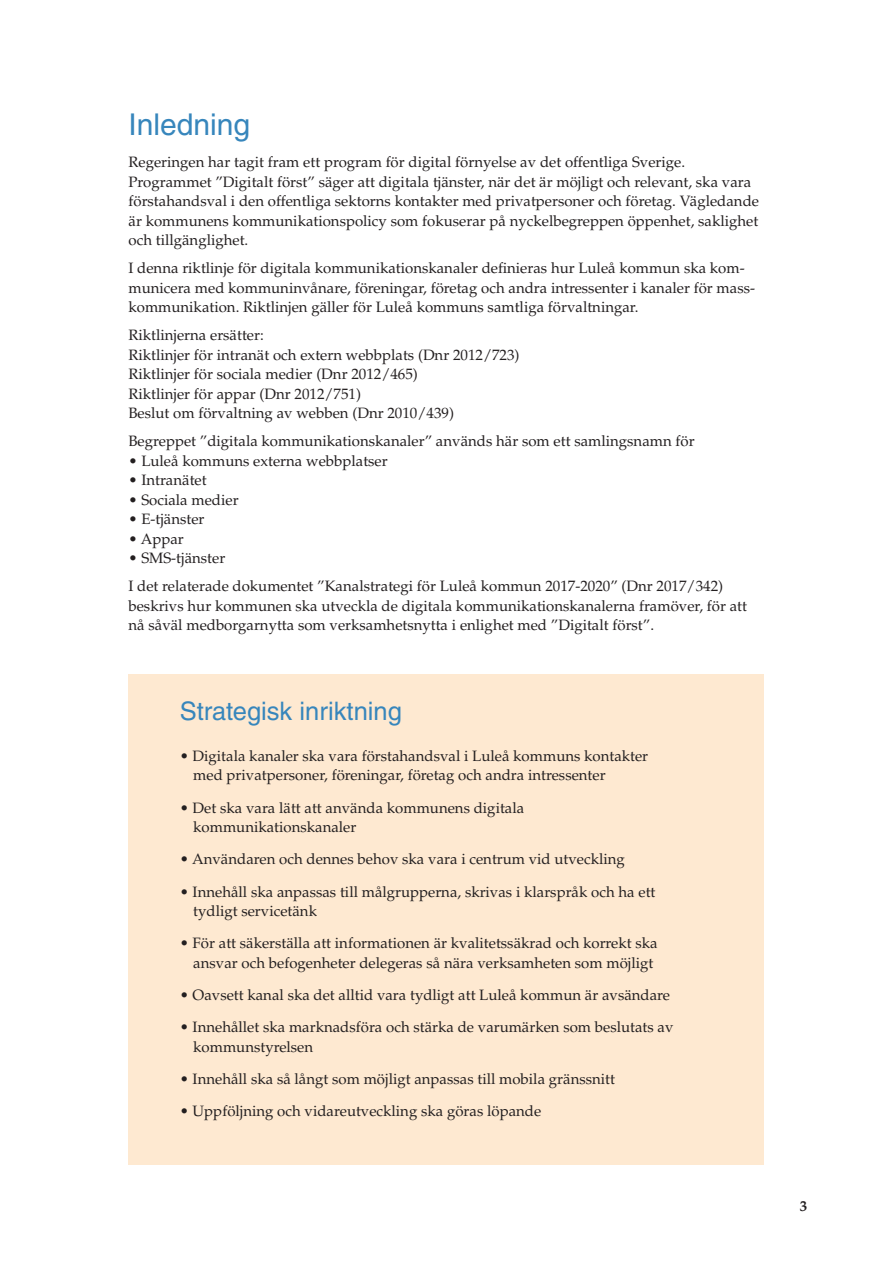
<style>
.page{position:relative;width:893px;height:1263px;background:#fff}
.page>*{position:absolute;margin:0;border:0;box-sizing:border-box;transform-origin:0 0}
.Rubrik_1{font:30px "Helvetica LT Std";color:#3786bc}
.Rubrik_2{font:25.5px "Helvetica LT Std";color:#3786bc}
.bröd{font:15px/19.5px "Palatino LT Std";color:#231f20}
.t1{font:700 15px "Palatino LT Std";color:#231f20}
</style>
<div class="page">
<div style="left:128px;top:675px;width:635px;height:490px;background:#fee9d1"></div>
<p class="Rubrik_1" style="left:128px;top:107px;width:123px">Inledning</p>
<p class="bröd" style="left:128px;top:153px;width:632px">Regeringen har tagit fram ett program för digital förnyelse av det offentliga Sverige.<br>Programmet ”Digitalt först” säger att digitala tjänster, när det är möjligt och relevant, ska vara förstahandsval i den offentliga sektorns kontakter med privatpersoner och företag. Vägledande är kommunens kommunikationspolicy som fokuserar på nyckelbegreppen öppenhet, saklighet och tillgänglighet.</p>
<p class="bröd" style="left:128px;top:259px;width:628px">I denna riktlinje för digitala kommunikationskanaler definieras hur Luleå kommun ska kom&shy;municera med kommuninvånare, föreningar, företag och andra intressenter i kanaler för mass&shy;kommunikation. Riktlinjen gäller för Luleå kommuns samtliga förvaltningar.</p>
<p class="bröd" style="left:128px;top:326px;width:137px">Riktlinjerna ersätter:</p>
<p class="bröd" style="left:128px;top:345px;width:393px">Riktlinjer för intranät och extern webbplats (Dnr 2012/723)</p>
<p class="bröd" style="left:128px;top:365px;width:291px">Riktlinjer för sociala medier (Dnr 2012/465)</p>
<p class="bröd" style="left:128px;top:384px;width:234px">Riktlinjer för appar (Dnr 2012/751)</p>
<p class="bröd" style="left:128px;top:404px;width:327px">Beslut om förvaltning av webben (Dnr 2010/439)</p>
<p class="bröd" style="left:128px;top:432px;width:568px">Begreppet ”digitala kommunikationskanaler” används här som ett samlingsnamn för</p>
<p class="bröd" style="left:128px;top:451px;width:261px">• Luleå kommuns externa webbplatser</p>
<p class="bröd" style="left:128px;top:471px;width:80px">• Intranätet</p>
<p class="bröd" style="left:128px;top:490px;width:112px">• Sociala medier</p>
<p class="bröd" style="left:128px;top:510px;width:77px">• E-tjänster</p>
<p class="bröd" style="left:128px;top:529px;width:57px">• Appar</p>
<p class="bröd" style="left:128px;top:549px;width:98px">• SMS-tjänster</p>
<p class="bröd" style="left:128px;top:577px;width:620px">I det relaterade dokumentet ”Kanalstrategi för Luleå kommun 2017-2020” (Dnr 2017/342) beskrivs hur kommunen ska utveckla de digitala kommunikationskanalerna framöver, för att nå såväl medborgarnytta som verksamhetsnytta i enlighet med ”Digitalt först”.</p>
<p class="Rubrik_2" style="left:180px;top:696px;width:224px">Strategisk inriktning</p>
<p class="bröd" style="left:193px;top:746px;width:456px;text-indent:-13px">• Digitala kanaler ska vara förstahandsval i Luleå kommuns kontakter med privatpersoner, föreningar, företag och andra intressenter</p>
<p class="bröd" style="left:193px;top:798px;width:332px;text-indent:-13px">• Det ska vara lätt att använda kommunens digitala kommunikationskanaler</p>
<p class="bröd" style="left:180px;top:850px;width:447px">• Användaren och dennes behov ska vara i centrum vid utveckling</p>
<p class="bröd" style="left:193px;top:882px;width:464px;text-indent:-13px">• Innehåll ska anpassas till målgrupperna, skrivas i klarspråk och ha ett tydligt servicetänk</p>
<p class="bröd" style="left:180px;top:934px;width:479px;text-align:right">• För att säkerställa att informationen är kvalitetssäkrad och korrekt ska ansvar och befogenheter delegeras så nära verksamheten som möjligt</p>
<p class="bröd" style="left:180px;top:985px;width:492px">• Oavsett kanal ska det alltid vara tydligt att Luleå kommun är avsändare</p>
<p class="bröd" style="left:193px;top:1018px;width:482px;text-indent:-13px">• Innehållet ska marknadsföra och stärka de varumärken som beslutats av kommunstyrelsen</p>
<p class="bröd" style="left:180px;top:1069px;width:437px">• Innehåll ska så långt som möjligt anpassas till mobila gränssnitt</p>
<p class="bröd" style="left:180px;top:1102px;width:363px">• Uppföljning och vidareutveckling ska göras löpande</p>
<p class="t1" style="left:800px;top:1197px;width:9px">3</p>
</div>
